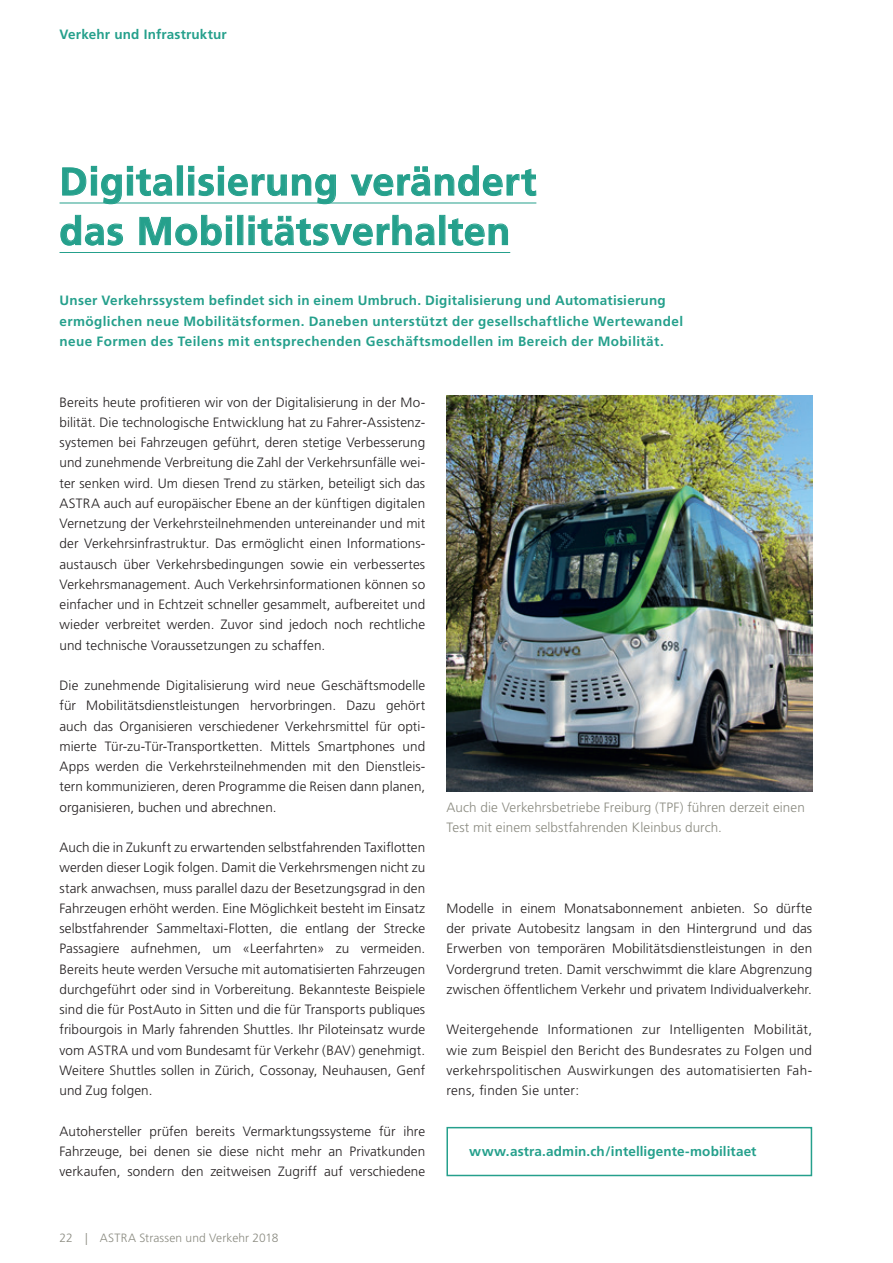
<style>
.page{position:relative;width:893px;height:1263px;background:#fff}
.page>*{position:absolute;margin:0;border:0;box-sizing:border-box;transform-origin:0 0}
.t1{font:700 39px/49.5px "Frutiger";letter-spacing:.02em;color:#25a08c}
.t2{font:300 13.5px/20.2px "Frutiger";letter-spacing:.005em;color:#231f20;text-align:justify}
.t3{font:700 13.5px/20.2px "Frutiger";letter-spacing:.025em;color:#25a08c}
.t4{font:300 13.5px/20.2px "Frutiger";letter-spacing:.005em;color:#8b8b81}
.t5{font:300 12px "Frutiger";letter-spacing:.01em;color:#8b8b81}
.s1{font-family:"Frutiger LT"}
</style>
<div class="page">
<hr style="left:60px;top:202px;width:476px;height:1px;background:#25a08c">
<hr style="left:60px;top:252px;width:450px;height:1px;background:#25a08c">
<svg style="left:62px;top:166px;width:110px;height:38px"></svg>
<div style="left:177px;top:166px;width:6px;height:29px;border:1px solid #25a08c"></div>
<svg style="left:188px;top:166px;width:148px;height:38px"></svg>
<svg style="left:351px;top:165px;width:185px;height:31px"></svg>
<svg style="left:60px;top:215px;width:63px;height:31px"></svg>
<svg style="left:139px;top:215px;width:93px;height:31px"></svg>
<div style="left:237px;top:215px;width:6px;height:30px;border:1px solid #25a08c"></div>
<svg style="left:249px;top:215px;width:186px;height:31px"></svg>
<div style="left:439px;top:215px;width:6px;height:30px;border:1px solid #25a08c"></div>
<svg style="left:448px;top:218px;width:60px;height:28px"></svg>
<img style="left:446px;top:396px;width:366px;height:395px">
<div style="left:446px;top:1127px;width:366px;height:49px;border:2px solid #25a08c"></div>
<p class="t3" style="left:60px;top:24px;width:169px">Verkehr und Infrastruktur</p>
<h1 class="t1" style="left:60px;top:156px;width:478px">Digitalisierung verändert das Mobilitätsverhalten</h1>
<p class="t3" style="left:60px;top:290px;width:625px">Unser Verkehrssystem befindet sich in einem Umbruch. Digitalisierung und Automatisierung ermöglichen neue Mobilitätsformen. Daneben unterstützt der gesellschaftliche Wertewandel neue Formen des Teilens mit entsprechenden Geschäftsmodellen im Bereich der Mobilität.</p>
<p class="t2" style="left:60px;top:392px;width:367px">Bereits heute profitieren wir von der Digitalisierung in der Mo&shy;bilität. Die technologische Entwicklung hat zu Fahrer-Assistenz&shy;systemen bei Fahrzeugen geführt, deren stetige Verbesserung und zunehmende Verbreitung die Zahl der Verkehrsunfälle wei&shy;ter senken wird. Um diesen Trend zu stärken, beteiligt sich das ASTRA auch auf europäischer Ebene an der künftigen digitalen Vernetzung der Verkehrsteilnehmenden untereinander und mit der Verkehrsinfrastruktur. Das ermöglicht einen Informations&shy;austausch über Verkehrsbedingungen sowie ein verbessertes Verkehrsmanagement. Auch Verkehrsinformationen können so einfacher und in Echtzeit schneller gesammelt, aufbereitet und wieder verbreitet werden. Zuvor sind jedoch noch rechtliche und technische Voraussetzungen zu schaffen.</p>
<p class="t2" style="left:60px;top:675px;width:367px">Die zunehmende Digitalisierung wird neue Geschäftsmodelle für Mobilitätsdienstleistungen hervorbringen. Dazu gehört auch das Organisieren verschiedener Verkehrsmittel für opti&shy;mierte Tür-zu-Tür-Transportketten. Mittels Smartphones und Apps werden die Verkehrsteilnehmenden mit den Dienstleis&shy;tern kommunizieren, deren Programme die Reisen dann planen, organisieren, buchen und abrechnen.</p>
<p class="t2" style="left:60px;top:837px;width:367px">Auch die in Zukunft zu erwartenden selbstfahrenden Taxiflotten werden dieser Logik folgen. Damit die Verkehrsmengen nicht zu stark anwachsen, muss parallel dazu der Besetzungsgrad in den Fahrzeugen erhöht werden. Eine Möglichkeit besteht im Einsatz selbstfahrender Sammeltaxi-Flotten, die entlang der Strecke Passagiere aufnehmen, um «Leerfahrten» zu vermeiden.<br>Bereits heute werden Versuche mit automatisierten Fahrzeugen durchgeführt oder sind in Vorbereitung. Bekannteste Beispiele sind die für PostAuto in Sitten und die für Transports publiques fribourgois in Marly fahrenden Shuttles. Ihr Piloteinsatz wurde vom ASTRA und vom Bundesamt für Verkehr (BAV) genehmigt.<br>Weitere Shuttles sollen in Zürich, Cossonay, Neuhausen, Genf und Zug folgen.</p>
<p class="t2" style="left:60px;top:1121px;width:367px">Autohersteller prüfen bereits Vermarktungssysteme für ihre Fahrzeuge, bei denen sie diese nicht mehr an Privatkunden verkaufen, sondern den zeitweisen Zugriff auf verschiedene</p>
<p class="t5" style="left:60px;top:1231px;width:221px">22 <span class="s1">|</span> ASTRA Strassen und Verkehr 2018</p>
<p class="t4" style="left:446px;top:797px;width:360px">Auch die Verkehrsbetriebe Freiburg (TPF) führen derzeit einen<br>Test mit einem selbstfahrenden Kleinbus durch.</p>
<p class="t2" style="left:446px;top:898px;width:367px">Modelle in einem Monatsabonnement anbieten. So dürfte der private Autobesitz langsam in den Hintergrund und das Erwerben von temporären Mobilitätsdienstleistungen in den Vordergrund treten. Damit verschwimmt die klare Abgrenzung zwischen öffentlichem Verkehr und privatem Individualverkehr.</p>
<p class="t2" style="left:446px;top:1020px;width:367px">Weitergehende Informationen zur Intelligenten Mobilität, wie zum Beispiel den Bericht des Bundesrates zu Folgen und verkehrspolitischen Auswirkungen des automatisierten Fah&shy;rens, finden Sie unter:</p>
<p class="t3" style="left:469px;top:1141px;width:289px">www.astra.admin.ch/intelligente-mobilitaet</p>
</div>
